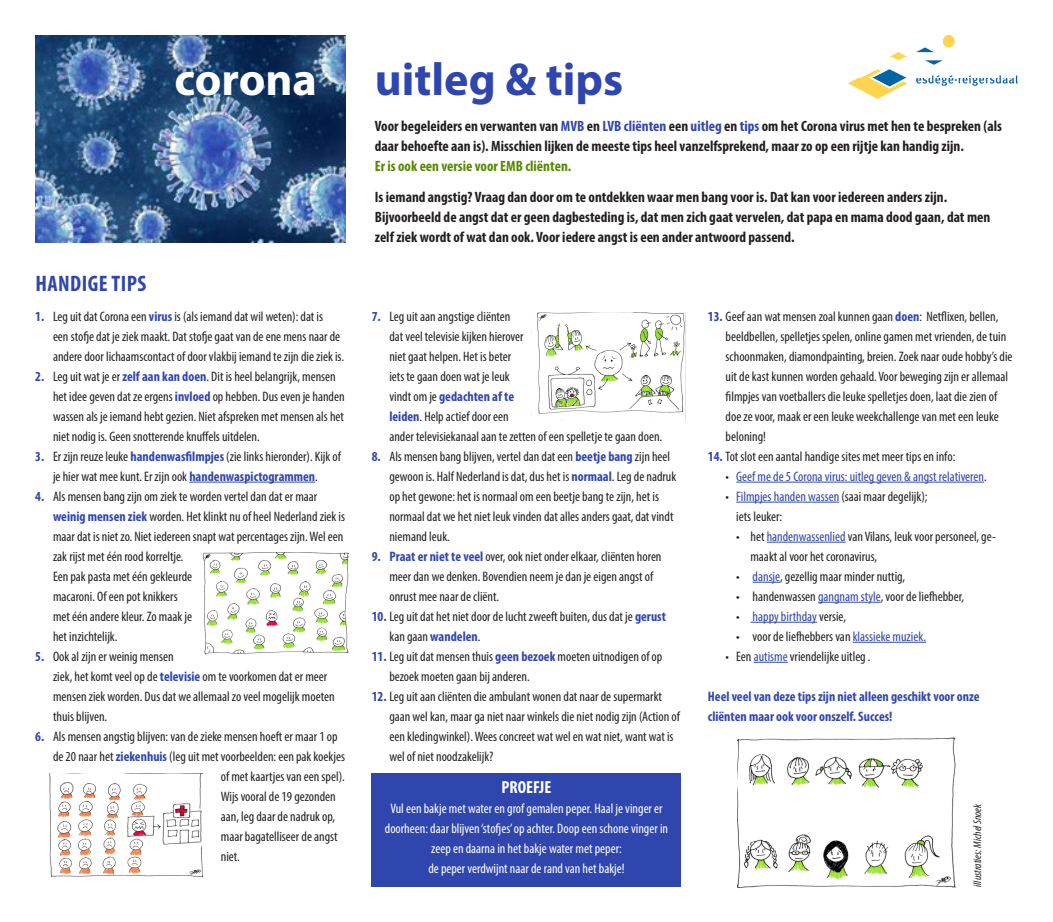
<style>
.page{position:relative;width:1053px;height:922px;background:#fff}
.page>*{position:absolute;margin:0;border:0;box-sizing:border-box;transform-origin:0 0}
.t1{font:700 46.25px "Myriad Pro";color:#2f46ae}
.t2{font:700 46.25px "Myriad Pro";color:#fff}
.t3{font:700 condensed 22.5px "Myriad Pro";letter-spacing:.02em;color:#2f46ae}
.t4{font:700 condensed 17.5px "Myriad Pro";color:#fff}
.t5{font:700 condensed 15px/20px "Myriad Pro";color:#231f20}
.t6{font:700 condensed 15px "Myriad Pro";color:#568900}
.t7{font:condensed 13.75px/20px "Myriad Pro";color:#231f20}
.t8{font:condensed 13.75px/20px "Myriad Pro";color:#fff;text-align:center}
.t9{font:700 condensed 13.75px/20px "Myriad Pro";color:#2f46ae}
.t10{font:condensed 13.75px "Myriad Pro";color:#2f46ae}
.t11{font:italic condensed 11.25px "Myriad Pro";color:#231f20}
.s1{color:#2f46ae}
.s2{font-weight:700;color:#2f46ae}
.s3{color:#231f20}
</style>
<div class="page">
<img style="left:35px;top:35px;width:310px;height:207px">
<img style="left:848px;top:35px;width:169px;height:64px">
<hr style="left:189px;top:481px;width:126px;height:1px;background:#2f46ae">
<hr style="left:736px;top:481px;width:247px;height:1px;background:#2f46ae">
<hr style="left:736px;top:501px;width:103px;height:1px;background:#2f46ae">
<hr style="left:766px;top:541px;width:79px;height:1px;background:#2f46ae">
<svg style="left:752px;top:581px;width:28px;height:1px"></svg>
<hr style="left:818px;top:601px;width:62px;height:1px;background:#2f46ae">
<hr style="left:750px;top:621px;width:66px;height:1px;background:#2f46ae">
<hr style="left:852px;top:641px;width:73px;height:1px;background:#2f46ae">
<hr style="left:753px;top:661px;width:34px;height:1px;background:#2f46ae">
<img style="left:50px;top:773px;width:153px;height:105px">
<img style="left:737px;top:737px;width:219px;height:151px">
<img style="left:203px;top:552px;width:146px;height:103px">
<img style="left:531px;top:313px;width:154px;height:104px">
<div style="left:371px;top:772px;width:310px;height:114px;background:#2f46ae"></div>
<p class="t3" style="left:35px;top:269px;width:113px">HANDIGE TIPS</p>
<p class="t2" style="left:174px;top:49px;width:144px">corona</p>
<p class="t1" style="left:375px;top:49px;width:250px">uitleg &amp; tips</p>
<p class="t5" style="left:375px;top:116px;width:628px">Voor begeleiders en verwanten van <span class="s1">MVB</span> en <span class="s1">LVB cliënten</span> een <span class="s1">uitleg</span> en <span class="s1">tips</span> om het Corona virus met hen te bespreken (als daar behoefte aan is). Misschien lijken de meeste tips heel vanzelfsprekend, maar zo op een rijtje kan handig zijn.</p>
<p class="t6" style="left:375px;top:156px;width:198px">Er is ook een versie voor EMB cliënten.</p>
<p class="t5" style="left:375px;top:186px;width:617px">Is iemand angstig? Vraag dan door om te ontdekken waar men bang voor is. Dat kan voor iedereen anders zijn.<br>Bijvoorbeeld de angst dat er geen dagbesteding is, dat men zich gaat vervelen, dat papa en mama dood gaan, dat men zelf ziek wordt of wat dan ook. Voor iedere angst is een ander antwoord passend.</p>
<p class="t7" style="left:53px;top:306px;width:292px;text-indent:-18px"><span class="s2">1.</span> Leg uit dat Corona een <span class="s2">virus</span> is (als iemand dat wil weten): dat is<br>een stofje dat je ziek maakt. Dat stofje gaat van de ene mens naar de andere door lichaamscontact of door vlakbij iemand te zijn die ziek is.</p>
<p class="t7" style="left:53px;top:366px;width:293px;text-indent:-18px"><span class="s2">2.</span> Leg uit wat je er <span class="s2">zelf aan kan doen</span>. Dit is heel belangrijk, mensen het idee geven dat ze ergens <span class="s2">invloed</span> op hebben. Dus even je handen wassen als je iemand hebt gezien. Niet afspreken met mensen als het niet nodig is. Geen snotterende knuffels uitdelen.</p>
<p class="t7" style="left:35px;top:446px;width:307px;text-align:center"><span class="s2">3.</span> Er zijn reuze leuke <span class="s2">handenwasfilmpjes</span> (zie links hieronder). Kijk of je hier wat mee kunt. Er zijn ook <span class="s2">handenwaspictogrammen</span>.</p>
<p class="t7" style="left:53px;top:486px;width:293px;text-indent:-18px"><span class="s2">4.</span> Als mensen bang zijn om ziek te worden vertel dan dat er maar <span class="s2">weinig mensen ziek</span> worden. Het klinkt nu of heel Nederland ziek is maar dat is niet zo. Niet iedereen snapt wat percentages zijn. Wel een zak rijst met één rood korreltje.<br>Een pak pasta met één gekleurde<br>macaroni. Of een pot knikkers<br>met één andere kleur. Zo maak je<br>het inzichtelijk.</p>
<p class="t7" style="left:53px;top:646px;width:283px;text-indent:-18px"><span class="s2">5.</span> Ook al zijn er weinig mensen<br>ziek, het komt veel op de <span class="s2">televisie</span> om te voorkomen dat er meer mensen ziek worden. Dus dat we allemaal zo veel mogelijk moeten thuis blijven.</p>
<p class="t7" style="left:35px;top:726px;width:304px"><span class="s2">6.</span> Als mensen angstig blijven: van de zieke mensen hoeft er maar 1 op</p>
<p class="t7" style="left:53px;top:746px;width:293px">de 20 naar het <span class="s2">ziekenhuis</span> (leg uit met voorbeelden: een pak koekjes</p>
<p class="t7" style="left:221px;top:766px;width:125px">of met kaartjes van een spel).</p>
<p class="t7" style="left:221px;top:786px;width:116px">Wijs vooral de 19 gezonden</p>
<p class="t7" style="left:221px;top:806px;width:116px">aan, leg daar de nadruk op,</p>
<p class="t7" style="left:221px;top:826px;width:118px">maar bagatelliseer de angst</p>
<p class="t7" style="left:221px;top:846px;width:21px">niet.</p>
<p class="t7" style="left:389px;top:306px;width:274px;text-indent:-18px"><span class="s2">7.</span> Leg uit aan angstige cliënten<br>dat veel televisie kijken hierover<br>niet gaat helpen. Het is beter<br>iets te gaan doen wat je leuk<br>vindt om je <span class="s2">gedachten af te<br>leiden</span>. Help actief door een<br>ander televisiekanaal aan te zetten of een spelletje te gaan doen.</p>
<p class="t7" style="left:389px;top:446px;width:288px;text-indent:-18px"><span class="s2">8.</span> Als mensen bang blijven, vertel dan dat een <span class="s2">beetje bang</span> zijn heel gewoon is. Half Nederland is dat, dus het is <span class="s2">normaal</span>. Leg de nadruk op het gewone: het is normaal om een beetje bang te zijn, het is normaal dat we het niet leuk vinden dat alles anders gaat, dat vindt niemand leuk.</p>
<p class="t7" style="left:389px;top:546px;width:273px;text-indent:-18px"><span class="s2">9. Praat er niet te veel</span> over, ook niet onder elkaar, cliënten horen meer dan we denken. Bovendien neem je dan je eigen angst of onrust mee naar de cliënt.</p>
<p class="t7" style="left:389px;top:606px;width:278px;text-indent:-18px"><span class="s2">10.</span> Leg uit dat het niet door de lucht zweeft buiten, dus dat je <span class="s2">gerust </span>kan gaan <span class="s2">wandelen</span>.</p>
<p class="t7" style="left:389px;top:646px;width:274px;text-indent:-18px"><span class="s2">11.</span> Leg uit dat mensen thuis <span class="s2">geen bezoek</span> moeten uitnodigen of op bezoek moeten gaan bij anderen.</p>
<p class="t7" style="left:389px;top:686px;width:292px;text-indent:-18px"><span class="s2">12.</span> Leg uit aan cliënten die ambulant wonen dat naar de supermarkt gaan wel kan, maar ga niet naar winkels die niet nodig zijn (Action of een kledingwinkel). Wees concreet wat wel en wat niet, want wat is wel of niet noodzakelijk?</p>
<p class="t4" style="left:501px;top:776px;width:51px">PROEFJE</p>
<p class="t8" style="left:385px;top:798px;width:285px">Vul een bakje met water en grof gemalen peper. Haal je vinger er doorheen: daar blijven ‘stofjes’ op achter. Doop een schone vinger in zeep en daarna in het bakje water met peper:</p>
<p class="t8" style="left:428px;top:858px;width:198px">de peper verdwijnt naar de rand van het bakje!</p>
<p class="t7" style="left:725px;top:306px;width:288px;text-indent:-18px"><span class="s2">13.</span> Geef aan wat mensen zoal kunnen gaan <span class="s2">doen</span>: Netflixen, bellen, beeldbellen, spelletjes spelen, online gamen met vrienden, de tuin schoonmaken, diamondpainting, breien. Zoek naar oude hobby’s die uit de kast kunnen worden gehaald. Voor beweging zijn er allemaal filmpjes van voetballers die leuke spelletjes doen, laat die zien of doe ze voor, maak er een leuke weekchallenge van met een leuke beloning!</p>
<p class="t7" style="left:707px;top:446px;width:249px"><span class="s2">14.</span> Tot slot een aantal handige sites met meer tips en info:</p>
<p class="t10" style="left:725px;top:467px;width:262px"><span class="s3">•</span> Geef me de 5 Corona virus: uitleg geven &amp; angst relativeren<span class="s3">.</span></p>
<p class="t7" style="left:725px;top:486px;width:203px">• <span class="s1">Filmpjes handen wassen</span> (saai maar degelijk);</p>
<p class="t7" style="left:736px;top:506px;width:47px">iets leuker:</p>
<p class="t7" style="left:750px;top:526px;width:247px;text-indent:-14px">• het <span class="s1">handenwassenlied</span> van Vilans, leuk voor personeel, ge&shy;maakt al voor het coronavirus,</p>
<p class="t7" style="left:736px;top:566px;width:170px">• <span class="s1">dansje</span>, gezellig maar minder nuttig,</p>
<p class="t7" style="left:736px;top:586px;width:229px">• handenwassen <span class="s1">gangnam style</span>, voor de liefhebber,</p>
<p class="t10" style="left:736px;top:607px;width:111px"><span class="s3">•</span> happy birthday <span class="s3">versie,</span></p>
<p class="t7" style="left:736px;top:626px;width:191px">• voor de liefhebbers van <span class="s1">klassieke muziek.</span></p>
<p class="t7" style="left:725px;top:646px;width:146px">• Een <span class="s1">autisme</span> vriendelijke uitleg .</p>
<p class="t9" style="left:707px;top:685px;width:273px">Heel veel van deze tips zijn niet alleen geschikt voor onze cliënten maar ook voor onszelf. Succes!</p>
<p class="t11" style="left:970px;top:886px;width:84px;rotate:-90deg">illustraties: Michel Snoek</p>
</div>
